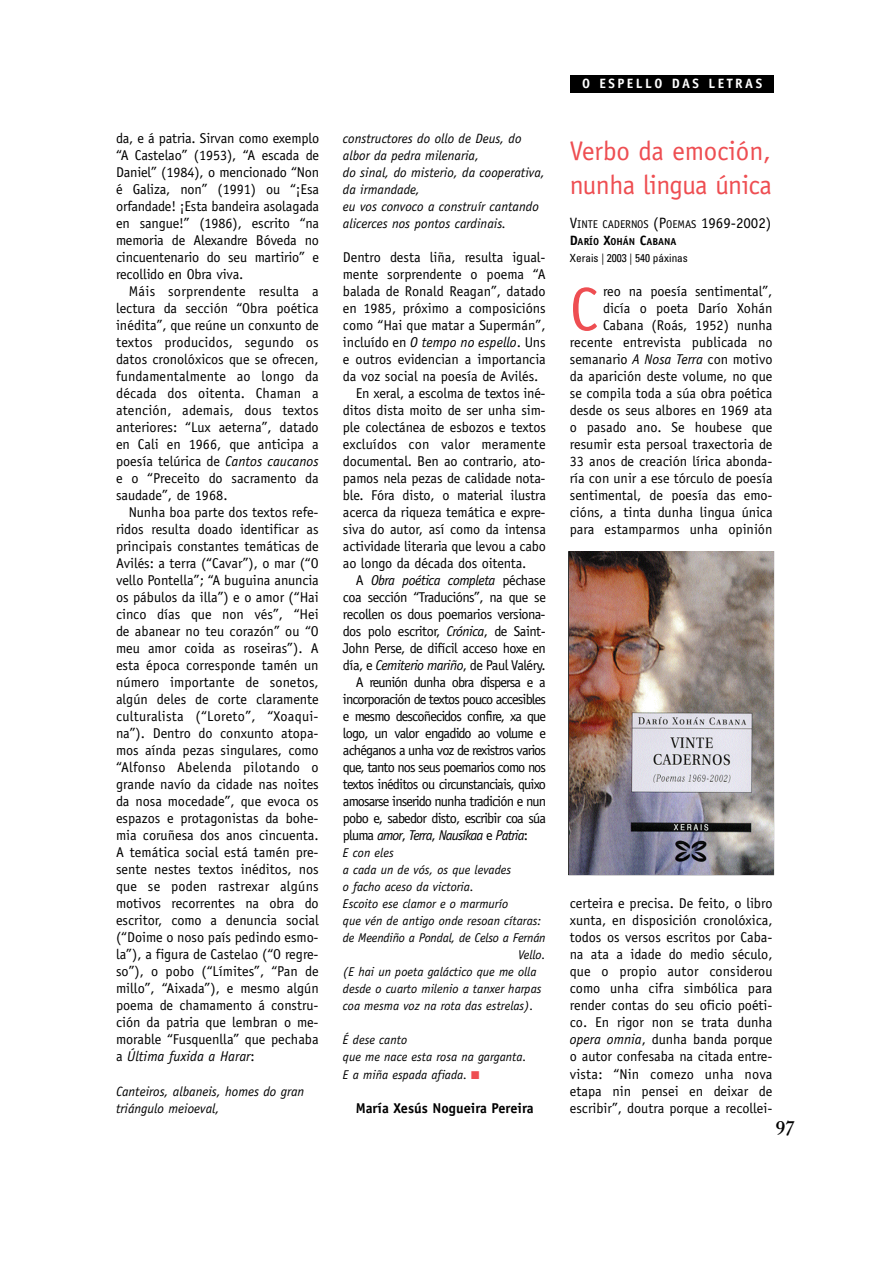
<style>
.page{position:relative;width:893px;height:1263px;background:#fff}
.page>*{position:absolute;margin:0;border:0;box-sizing:border-box;transform-origin:0 0}
.t1{font:61.2px "Officina Sans";color:#ee4e52}
.t2{font:27px/34px "Officina Sans";letter-spacing:-.02em;color:#ee4e52}
.t3{font:14.25px/17px "Officina Sans";letter-spacing:-.01em;color:#000;text-align:justify}
.t4{font:14.25px "Officina Sans";letter-spacing:-.06em;color:#000}
.t5{font:14.25px "Officina Sans";letter-spacing:-.035em;color:#000}
.t6{font:italic 14.25px "Officina Sans";letter-spacing:-.06em;color:#000}
.t7{font:italic 14.25px "Officina Sans";color:#000}
.t8{font:italic 14.25px "Officina Sans";letter-spacing:-.035em;color:#000}
.t9{font:14.25px "Officina Sans";letter-spacing:.01em;color:#000}
.t10{font:700 14.25px "Officina Sans";color:#000}
.t11{font:italic 13.5px/17px "Officina Sans";color:#000}
.t12{font:700 13.5px "Officina Sans";letter-spacing:.185em;color:#fff}
.t13{font:italic 12.75px/17px "Officina Sans";color:#000}
.t14{font:11.25px "Officina Sans";letter-spacing:-.005em;color:#000}
.t15{font:condensed 11.25px "Univers";color:#000}
.t16{font:700 10.2px "Officina Sans";color:#000}
.s1{font-style:italic}
.s2{font-style:normal}
.s3{color:#ee4e52}
.s4{font-size:15px}
.s5{font-size:13.5px}
</style>
<div class="page">
<div style="left:570px;top:75px;width:204px;height:17px;background:#000"></div>
<img style="left:569px;top:552px;width:204px;height:322px">
<p class="t3" style="left:116px;top:131px;width:205px">da, e á patria. Sirvan como exemplo “A Castelao” (1953), “A escada de Daniel” (1984), o mencionado “Non é Galiza, non” (1991) ou “¡Esa orfandade! ¡Esta bandeira asolagada en sangue!” (1986), escrito “na memoria de Alexandre Bóveda no cincuentenario do seu martirio” e recollido en Obra viva.</p>
<p class="t3" style="left:116px;top:284px;width:204px;text-indent:13px">Máis sorprendente resulta a lectura da sección “Obra poética inédita”, que reúne un conxunto de textos producidos, segundo os datos cronolóxicos que se ofrecen, fundamentalmente ao longo da década dos oitenta. Chaman a atención, ademais, dous textos anteriores: “Lux aeterna”, datado en Cali en 1966, que anticipa a poesía telúrica de <span class="s1">Cantos caucanos </span>e o “Preceito do sacramento da saudade”, de 1968.</p>
<p class="t3" style="left:116px;top:505px;width:204px;text-indent:13px">Nunha boa parte dos textos refe&shy;ridos resulta doado identificar as principais constantes temáticas de Avilés: a terra (“Cavar”), o mar (“O vello Pontella”; “A buguina anuncia os pábulos da illa”) e o amor (“Hai cinco días que non vés”, “Hei de abanear no teu corazón” ou “O meu amor coida as roseiras”). A esta época corresponde tamén un número importante de sonetos, algún deles de corte claramente culturalista (“Loreto”, “Xoaqui&shy;na”). Dentro do conxunto atopa&shy;mos aínda pezas singulares, como “Alfonso Abelenda pilotando o grande navío da cidade nas noites da nosa mocedade”, que evoca os espazos e protagonistas da bohe&shy;mia coruñesa dos anos cincuenta.<br>A temática social está tamén pre&shy;sente nestes textos inéditos, nos que se poden rastrexar algúns motivos recorrentes na obra do escritor, como a denuncia social (“Doime o noso país pedindo esmo&shy;la”), a figura de Castelao (“O regre&shy;so”), o pobo (“Límites”, “Pan de millo”, “Aixada”), e mesmo algún poema de chamamento á constru&shy;ción da patria que lembran o me - morable “Fusquenlla” que pechaba a <span class="s1">Última fuxida a Harar</span>:</p>
<p class="t11" style="left:116px;top:1084px;width:190px">Canteiros, albaneis, homes do gran triángulo meioeval,</p>
<p class="t11" style="left:343px;top:131px;width:203px">constructores do ollo de Deus, do albor da pedra milenaria,<br>do sinal, do misterio, da cooperativa, da irmandade,<br>eu vos convoco a construír cantando alicerces nos pontos cardinais.</p>
<p class="t3" style="left:343px;top:250px;width:204px">Dentro desta liña, resulta igual-</p>
<p class="t3" style="left:343px;top:267px;width:204px">mente sorprendente o poema “A</p>
<p class="t3" style="left:343px;top:284px;width:204px">balada de Ronald Reagan”, datado</p>
<p class="t3" style="left:343px;top:301px;width:204px">en 1985, próximo a composicións</p>
<p class="t3" style="left:343px;top:318px;width:204px">como “Hai que matar a Supermán”,</p>
<p class="t7" style="left:343px;top:337px;width:204px"><span class="s2">incluído en</span> O tempo no espello<span class="s2">. Uns</span></p>
<p class="t3" style="left:343px;top:352px;width:204px">e outros evidencian a importancia</p>
<p class="t3" style="left:343px;top:369px;width:197px">da voz social na poesía de Avilés.</p>
<p class="t3" style="left:355px;top:386px;width:191px">En xeral, a escolma de textos iné-</p>
<p class="t3" style="left:343px;top:403px;width:204px">ditos dista moito de ser unha sim-</p>
<p class="t3" style="left:343px;top:420px;width:204px">ple colectánea de esbozos e textos</p>
<p class="t9" style="left:343px;top:439px;width:204px">excluídos con valor meramente</p>
<p class="t3" style="left:343px;top:454px;width:204px">documental. Ben ao contrario, ato-</p>
<p class="t3" style="left:343px;top:471px;width:204px">pamos nela pezas de calidade nota-</p>
<p class="t3" style="left:343px;top:488px;width:204px">ble. Fóra disto, o material ilustra</p>
<p class="t3" style="left:343px;top:505px;width:204px">acerca da riqueza temática e expre-</p>
<p class="t3" style="left:343px;top:522px;width:204px">siva do autor, así como da intensa</p>
<p class="t3" style="left:343px;top:539px;width:205px">actividade literaria que levou a cabo</p>
<p class="t3" style="left:343px;top:556px;width:185px">ao longo da década dos oitenta.</p>
<p class="t8" style="left:355px;top:575px;width:191px"><span class="s2">A</span> Obra poética completa <span class="s2">péchase</span></p>
<p class="t5" style="left:343px;top:592px;width:204px">coa sección “Traducións”, na que se</p>
<p class="t5" style="left:343px;top:609px;width:204px">recollen os dous poemarios versiona-</p>
<p class="t5" style="left:343px;top:626px;width:204px">dos polo escritor, <span class="s1">Crónica</span>, de Saint-</p>
<p class="t5" style="left:343px;top:643px;width:205px">John Perse, de difícil acceso hoxe en</p>
<p class="t5" style="left:343px;top:660px;width:204px">día, e <span class="s1">Cemiterio mariño</span>, de Paul Valéry.</p>
<p class="t4" style="left:355px;top:677px;width:192px">A reunión dunha obra dispersa e a</p>
<p class="t4" style="left:343px;top:694px;width:205px">incorporación de textos pouco accesibles</p>
<p class="t4" style="left:343px;top:711px;width:204px">e mesmo descoñecidos confire, xa que</p>
<p class="t4" style="left:343px;top:728px;width:204px">logo, un valor engadido ao vo lume e</p>
<p class="t4" style="left:343px;top:745px;width:205px">achéganos a unha voz de re xistros varios</p>
<p class="t4" style="left:343px;top:762px;width:205px">que, tanto nos seus poemarios como nos</p>
<p class="t4" style="left:343px;top:779px;width:205px">textos inéditos ou circunstanciais, quixo</p>
<p class="t4" style="left:343px;top:796px;width:205px">amosarse inserido nunha tradición e nun</p>
<p class="t4" style="left:343px;top:813px;width:205px">pobo e, sabedor disto, escribir coa súa</p>
<p class="t6" style="left:343px;top:830px;width:186px"><span class="s2">pluma</span> amor<span class="s2">,</span> Terra<span class="s2">,</span> Nausíkaa <span class="s2">e</span> Patria<span class="s2">:</span></p>
<p class="t13" style="left:343px;top:846px;width:52px">E con eles</p>
<p class="t13" style="left:343px;top:863px;width:170px">a cada un de vós, os que levades</p>
<p class="t13" style="left:343px;top:880px;width:132px">o facho aceso da victoria.</p>
<p class="t13" style="left:343px;top:897px;width:167px">Escoito ese clamor e o marmurío</p>
<p class="t13" style="left:343px;top:914px;width:200px">que vén de antigo onde resoan cítaras:</p>
<p class="t13" style="left:343px;top:931px;width:204px">de Meendiño a Pondal, de Celso a Fernán</p>
<p class="t13" style="left:518px;top:948px;width:29px">Vello.</p>
<p class="t13" style="left:343px;top:965px;width:195px">(E hai un poeta galáctico que me olla</p>
<p class="t13" style="left:343px;top:982px;width:200px">desde o cuarto milenio a tanxer harpas</p>
<p class="t13" style="left:343px;top:999px;width:192px">coa mesma voz na rota das estrelas).</p>
<p class="t13" style="left:343px;top:1033px;width:185px">É dese canto<br>que me nace esta rosa na garganta.<br>E a miña espada afiada. <span class="s3">■</span></p>
<p class="t10" style="left:356px;top:1102px;width:179px">María Xesús Nogueira Pereira</p>
<p class="t12" style="left:582px;top:79px;width:182px">O ESPELLO DAS LETRAS</p>
<h2 class="t2" style="left:570px;top:136px;width:203px">Verbo da emoción, nunha lingua única</h2>
<p class="t14" style="left:570px;top:220px;width:203px"><span class="s4">V</span>INTE CADERNOS <span class="s4">(P</span>OEMAS <span class="s4">1969-2002)</span></p>
<p class="t16" style="left:570px;top:238px;width:108px"><span class="s5">D</span>ARÍO <span class="s5">X</span>OHÁN <span class="s5">C</span>ABANA</p>
<p class="t15" style="left:570px;top:254px;width:120px">Xerais | 2003 | 540 páxinas</p>
<h1 class="t1" style="left:570px;top:286px;width:30px">C</h1>
<p class="t3" style="left:570px;top:284px;width:204px;text-align:right">reo na poesía sentimental”,<br>dicía o poeta Darío Xohán<br>Cabana (Roás, 1952) nunha recente entrevista publicada no semanario <span class="s1">A Nosa Terra</span> con motivo da aparición deste volume, no que se compila toda a súa obra poética desde os seus albores en 1969 ata o pasado ano. Se houbese que resumir esta persoal traxectoria de<br>33 anos de creación lírica abonda&shy;ría con unir a ese tórculo de poesía sentimental, de poesía das emo&shy;cións, a tinta dunha lingua única para estamparmos unha opinión</p>
<p class="t3" style="left:570px;top:896px;width:204px">certeira e precisa. De feito, o libro xunta, en disposición cronolóxica, todos os versos escritos por Caba&shy;na ata a idade do medio século, que o propio autor considerou como unha cifra simbólica para render contas do seu oficio poéti&shy;co. En rigor non se trata dunha <span class="s1">opera omnia</span>, dunha banda porque o autor confesaba na citada entre&shy;vista: “Nin comezo unha nova etapa nin pensei en deixar de escribir”, doutra porque a recollei-</p>
</div>
